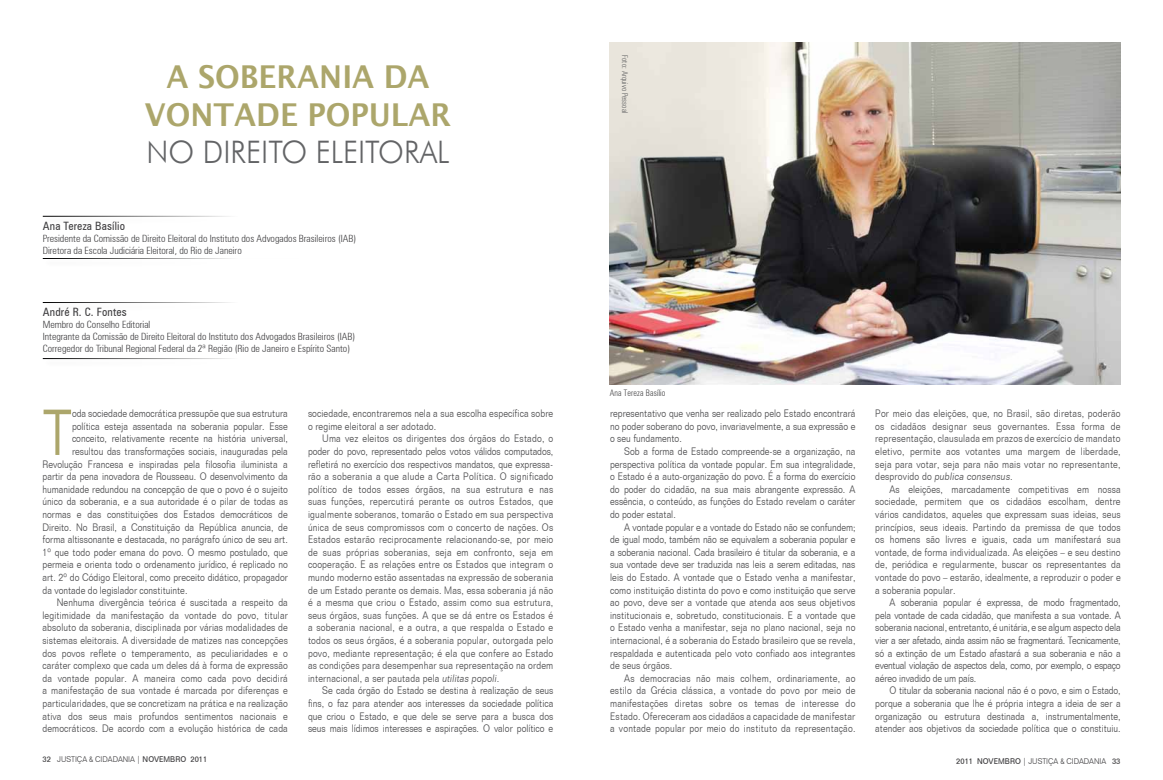
<style>
.page{position:relative;width:1163px;height:780px;background:#fff}
.page>*{position:absolute;margin:0;border:0;box-sizing:border-box;transform-origin:0 0}
.t1{font:300 63.5px "Folio BT";color:#aca66b;scale:.85 1}
.t2{font:600 31.5px "Lucida Sans";color:#aca66b;scale:.95 1}
.t3{font:300 31px "Futura BT";color:#636466;scale:.95 1}
.t4{font:condensed 11.5px "Zurich BT";letter-spacing:.015em;color:#414042}
.t5{font:300 10.5px/12.6px "Folio BT";letter-spacing:.01em;color:#4d4d4f;text-align:justify;scale:.85 1}
.t6{font:300 condensed 10px/12px "Zurich BT";color:#414042}
.t7{font:300 condensed 9px "Zurich BT";letter-spacing:.02em;color:#414042;scale:.9 1}
.t8{font:300 8px "Folio BT";color:#414042;scale:.9 1}
.t9{font:300 condensed 8px "Zurich BT";letter-spacing:.015em;color:#58595b;scale:.9 1}
.s1{font-weight:500}
.s2{font-style:italic}
</style>
<div class="page">
<img style="left:609px;top:43px;width:511px;height:341px">
<hr style="left:43px;top:258px;width:257px;height:1px;background:#000">
<hr style="left:43px;top:216px;width:257px;height:1px;background:#000">
<hr style="left:43px;top:358px;width:257px;height:1px;background:#000">
<hr style="left:43px;top:302px;width:257px;height:1px;background:#000">
<h2 class="t2" style="left:166px;top:59px;width:56px">A SOBERAN</h2>
<h2 class="t2" style="left:342px;top:59px;width:93px">IA DA</h2>
<h2 class="t2" style="left:145px;top:97px;width:47px">VONTA</h2>
<h2 class="t2" style="left:256px;top:97px;width:77px">DE POPULAR</h2>
<h3 class="t3" style="left:147px;top:133px;width:96px">NO DIREITO</h3>
<h3 class="t3" style="left:316px;top:133px;width:46px">ELEITORA</h3>
<h3 class="t3" style="left:437px;top:133px;width:14px">L</h3>
<p class="t4" style="left:43px;top:219px;width:84px">Ana Tereza Basílio</p>
<p class="t6" style="left:43px;top:232px;width:315px">Presidente da Comissão de Direito Eleitoral do Instituto dos Advogados Brasileiros (IAB)<br>Diretora da Escola Judiciária Eleitoral, do Rio de Janeiro</p>
<p class="t4" style="left:43px;top:305px;width:86px">André R. C. Fontes</p>
<p class="t6" style="left:43px;top:318px;width:314px">Membro do Conselho Editorial<br>Integrante da Comissão de Direito Eleitoral do Instituto dos Advogados Brasileiros (IAB)<br>Corregedor do Tribunal Regional Federal da 2ª Região (Rio de Janeiro e Espírito Santo)</p>
<h1 class="t1" style="left:43px;top:394px;width:36px">T</h1>
<p class="t5" style="left:72px;top:407px;width:255px">oda sociedade democrática pressupõe que sua estrutura</p>
<p class="t5" style="left:72px;top:419px;width:255px">política esteja assentada na soberania popular. Esse</p>
<p class="t5" style="left:72px;top:432px;width:255px">conceito, relativamente recente na história universal,</p>
<p class="t5" style="left:72px;top:445px;width:255px">resultou das transformações sociais, inauguradas pela</p>
<p class="t5" style="left:43px;top:457px;width:290px">Revolução Francesa e inspiradas pela filosofia iluminista a</p>
<p class="t5" style="left:43px;top:470px;width:290px">partir da pena inovadora de Rousseau. O desenvolvimento da</p>
<p class="t5" style="left:43px;top:482px;width:290px">humanidade redundou na concepção de que o povo é o sujeito</p>
<p class="t5" style="left:43px;top:495px;width:290px">único da soberania, e a sua autoridade é o pilar de todas as</p>
<p class="t5" style="left:43px;top:508px;width:290px">normas e das constituições dos Estados democráticos de</p>
<p class="t5" style="left:43px;top:520px;width:290px">Direito. No Brasil, a Constituição da República anuncia, de</p>
<p class="t5" style="left:43px;top:533px;width:290px">forma altissonante e destacada, no parágrafo único de seu art.</p>
<p class="t5" style="left:43px;top:545px;width:290px">1º que todo poder emana do povo. O mesmo postulado, que</p>
<p class="t5" style="left:43px;top:558px;width:290px">permeia e orienta todo o ordenamento jurídico, é replicado no</p>
<p class="t5" style="left:43px;top:571px;width:290px">art. 2º do Código Eleitoral, como preceito didático, propagador</p>
<p class="t5" style="left:43px;top:583px;width:172px">da vontade do legislador constituinte.</p>
<p class="t5" style="left:57px;top:596px;width:273px">Nenhuma divergência teórica é suscitada a respeito da</p>
<p class="t5" style="left:43px;top:608px;width:290px">legitimidade da manifestação da vontade do povo, titular</p>
<p class="t5" style="left:43px;top:621px;width:290px">absoluto da soberania, disciplinada por várias modalidades de</p>
<p class="t5" style="left:43px;top:634px;width:290px">sistemas eleitorais. A diversidade de matizes nas concepções</p>
<p class="t5" style="left:43px;top:646px;width:290px">dos povos reflete o temperamento, as peculiaridades e o</p>
<p class="t5" style="left:43px;top:659px;width:290px">caráter complexo que cada um deles dá à forma de expressão</p>
<p class="t5" style="left:43px;top:671px;width:290px">da vontade popular. A maneira como cada povo decidirá</p>
<p class="t5" style="left:43px;top:684px;width:290px">a manifestação de sua vontade é marcada por diferenças e</p>
<p class="t5" style="left:43px;top:697px;width:290px">particularidades, que se concretizam na prática e na realização</p>
<p class="t5" style="left:43px;top:709px;width:290px">ativa dos seus mais profundos sentimentos nacionais e</p>
<p class="t5" style="left:43px;top:722px;width:290px">democráticos. De acordo com a evolução histórica de cada</p>
<p class="t8" style="left:43px;top:754px;width:184px"><span class="s1">32</span> JUSTIÇA &amp; CIDADANIA | <span class="s1">NOVEMBRO 2011</span></p>
<p class="t5" style="left:308px;top:407px;width:290px">sociedade, encontraremos nela a sua escolha específica sobre o regime eleitoral a ser adotado.</p>
<p class="t5" style="left:308px;top:432px;width:290px;text-align:left;text-indent:14px">Uma vez eleitos os dirigentes dos órgãos do Estado, o poder do povo, representado pelos votos válidos computados, refletirá no exercício dos respectivos mandatos, que expressa&shy;rão a soberania a que alude a Carta Política. O significado político de todos esses órgãos, na sua estrutura e nas suas funções, repercutirá perante os outros Estados, que igualmente soberanos, tomarão o Estado em sua perspectiva única de seus compromissos com o concerto de nações. Os Estados estarão reciprocamente relacionando-se, por meio de suas próprias soberanias, seja em confronto, seja em cooperação. E as relações entre os Estados que integram o mundo moderno estão assentadas na expressão de soberania de um Estado perante os demais. Mas, essa soberania já não é a mesma que criou o Estado, assim como sua estrutura, seus órgãos, suas funções. A que se dá entre os Estados é a soberania nacional, e a outra, a que respalda o Estado e todos os seus órgãos, é a soberania popular, outorgada pelo povo, mediante representação; é ela que confere ao Estado as condições para desempenhar sua representação na ordem internacional, a ser pautada pela <span class="s2">utilitas popoli.</span></p>
<p class="t5" style="left:308px;top:684px;width:290px;text-indent:14px">Se cada órgão do Estado se destina à realização de seus fins, o faz para atender aos interesses da sociedade política que criou o Estado, e que dele se serve para a busca dos seus mais lídimos interesses e aspirações. O valor político e</p>
<p class="t9" style="left:629px;top:55px;width:66px;rotate:90deg">Foto: Arquivo Pessoal</p>
<p class="t7" style="left:609px;top:387px;width:63px">Ana Tereza Basílio</p>
<p class="t5" style="left:610px;top:407px;width:290px">representativo que venha ser realizado pelo Estado encontrará no poder soberano do povo, invariavelmente, a sua expressão e o seu fundamento.</p>
<p class="t5" style="left:610px;top:445px;width:290px;text-indent:14px">Sob a forma de Estado compreende-se a organização, na perspectiva política da vontade popular. Em sua integralidade, o Estado é a auto-organização do povo. É a forma do exercício do poder do cidadão, na sua mais abrangente expressão. A essência, o conteúdo, as funções do Estado revelam o caráter do poder estatal.</p>
<p class="t5" style="left:610px;top:520px;width:290px;text-indent:14px">A vontade popular e a vontade do Estado não se confundem; de igual modo, também não se equivalem a soberania popular e a soberania nacional. Cada brasileiro é titular da soberania, e a sua vontade deve ser traduzida nas leis a serem editadas, nas leis do Estado. A vontade que o Estado venha a manifestar, como instituição distinta do povo e como instituição que serve ao povo, deve ser a vontade que atenda aos seus objetivos institucionais e, sobretudo, constitucionais. E a vontade que o Estado venha a manifestar, seja no plano nacional, seja no internacional, é a soberania do Estado brasileiro que se revela, respaldada e autenticada pelo voto confiado aos integrantes de seus órgãos.</p>
<p class="t5" style="left:610px;top:671px;width:290px;text-indent:14px">As democracias não mais colhem, ordinariamente, ao estilo da Grécia clássica, a vontade do povo por meio de manifestações diretas sobre os temas de interesse do Estado. Ofereceram aos cidadãos a capacidade de manifestar a vontade popular por meio do instituto da representação.</p>
<p class="t5" style="left:875px;top:407px;width:290px">Por meio das eleições, que, no Brasil, são diretas, poderão os cidadãos designar seus governantes. Essa forma de representação, clausulada em prazos de exercício de mandato eletivo, permite aos votantes uma margem de liberdade, seja para votar, seja para não mais votar no representante, desprovido do <span class="s2">publica consensus.</span></p>
<p class="t5" style="left:875px;top:482px;width:290px;text-indent:14px">As eleições, marcadamente competitivas em nossa sociedade, permitem que os cidadãos escolham, dentre vários candidatos, aqueles que expressam suas ideias, seus princípios, seus ideais. Partindo da premissa de que todos os homens são livres e iguais, cada um manifestará sua vontade, de forma individualizada. As eleições – e seu destino de, periódica e regularmente, buscar os representantes da vontade do povo – estarão, idealmente, a reproduzir o poder e a soberania popular.</p>
<p class="t5" style="left:875px;top:596px;width:290px;text-indent:14px">A soberania popular é expressa, de modo fragmentado, pela vontade de cada cidadão, que manifesta a sua vontade. A soberania nacional, entretanto, é unitária, e se algum aspecto dela vier a ser afetado, ainda assim não se fragmentará. Tecnicamente, só a extinção de um Estado afastará a sua soberania e não a eventual violação de aspectos dela, como, por exemplo, o espaço aéreo invadido de um país.</p>
<p class="t5" style="left:875px;top:684px;width:290px;text-indent:14px">O titular da soberania nacional não é o povo, e sim o Estado, porque a soberania que lhe é própria integra a ideia de ser a organização ou estrutura destinada a, instrumentalmente, atender aos objetivos da sociedade política que o constituiu.</p>
<p class="t8" style="left:956px;top:756px;width:184px"><span class="s1">2011 NOVEMBRO</span> | JUSTIÇA &amp; CIDADANIA <span class="s1">33</span></p>
</div>
